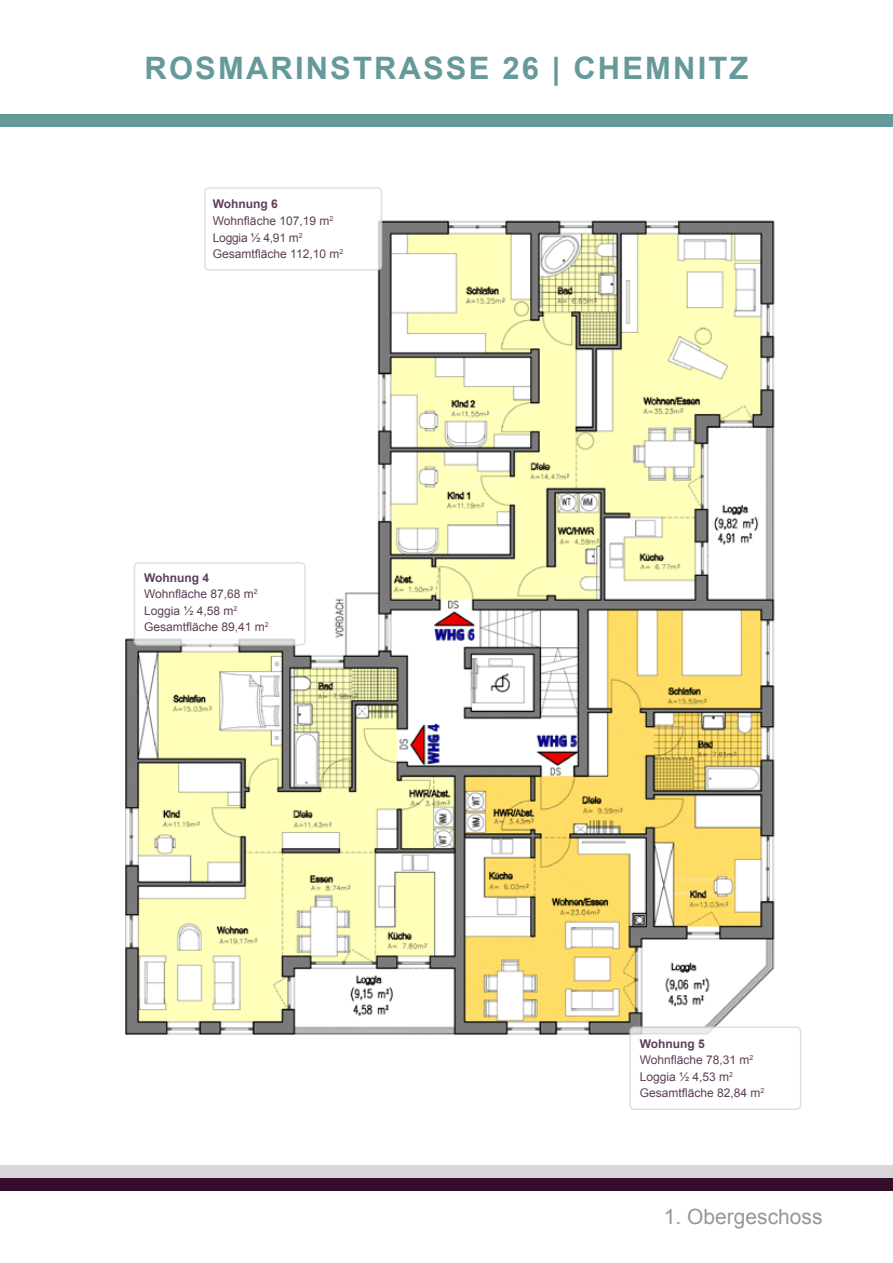
<style>
.page{position:relative;width:893px;height:1263px;background:#fff}
.page>*{position:absolute;margin:0;border:0;box-sizing:border-box;transform-origin:0 0}
.t1{font:700 30.9px "Arial";letter-spacing:.07em;color:#699}
.t2{font:21px "Arial";color:#989797}
.t3{font:12px/16.5px "Arial";color:#360e2d}
.s1{font-weight:700}
</style>
<div class="page">
<div style="left:0;top:1165px;width:893px;height:26px;background:#d8d6db"></div>
<div style="left:0;top:114px;width:893px;height:13px;background:#699"></div>
<div style="left:0;top:1178px;width:893px;height:13px;background:#360e2d"></div>
<img style="left:125px;top:220px;width:677px;height:886px">
<div style="left:134px;top:563px;width:171px;height:82px;background:#fff;border-radius:4px"></div>
<div style="left:134px;top:562px;width:172px;height:84px;border:2px solid #d8d6db;border-radius:4px"></div>
<div style="left:205px;top:188px;width:176px;height:82px;background:#fff;border-radius:4px"></div>
<div style="left:204px;top:187px;width:178px;height:84px;border:2px solid #d8d6db;border-radius:4px"></div>
<div style="left:630px;top:1027px;width:171px;height:82px;background:#fff;border-radius:4px"></div>
<div style="left:629px;top:1026px;width:172px;height:84px;border:2px solid #d8d6db;border-radius:4px"></div>
<h1 class="t1" style="left:145px;top:47px;width:605px">ROSMARINSTRASSE 26 | CHEMNITZ</h1>
<p class="t3" style="left:213px;top:196px;width:132px"><span class="s1">Wohnung 6<br></span>Wohnfläche 107,19 m<sup>2<br></sup>Loggia ½ 4,91 m<sup>2<br></sup>Gesamtfläche 112,10 m<sup>2</sup></p>
<p class="t3" style="left:144px;top:569px;width:126px"><span class="s1">Wohnung 4<br></span>Wohnfläche 87,68 m<sup>2<br></sup>Loggia ½ 4,58 m<sup>2<br></sup>Gesamtfläche 89,41 m<sup>2</sup></p>
<p class="t3" style="left:640px;top:1035px;width:126px"><span class="s1">Wohnung 5<br></span>Wohnfläche 78,31 m<sup>2<br></sup>Loggia ½ 4,53 m<sup>2<br></sup>Gesamtfläche 82,84 m<sup>2</sup></p>
<h2 class="t2" style="left:664px;top:1203px;width:160px">1. Obergeschoss</h2>
</div>
